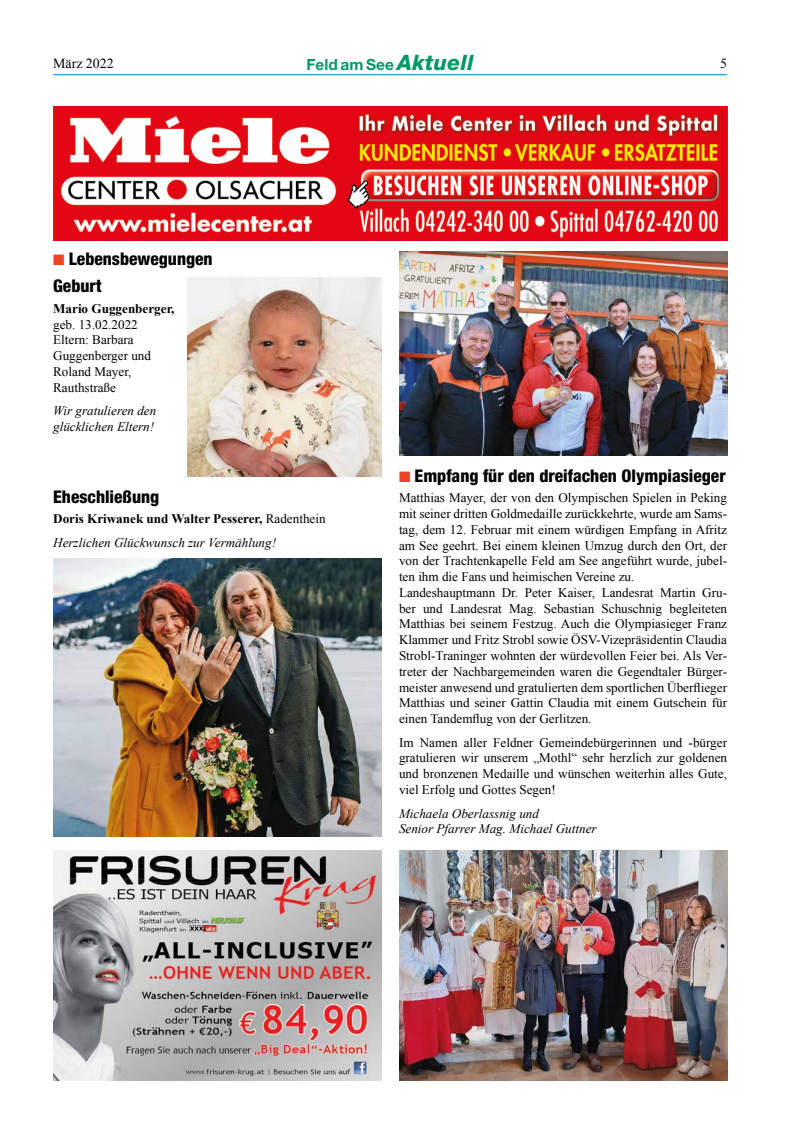
<style>
.page{position:relative;width:798px;height:1134px;background:#fff}
.page>*{position:absolute;margin:0;border:0;box-sizing:border-box;transform-origin:0 0}
.t1{font:800 condensed 17.5px "Helvetica Neue";color:#000}
.t2{font:700 15.38px "Helvetica Neue";color:#009965}
.t3{font:13.88px "Times New Roman";color:#000}
.t4{font:13.12px/15.8px "Times New Roman";color:#000}
.t5{font:italic 13.12px/15.8px "Times New Roman";color:#000}
.t6{font:700 13.12px "Times New Roman";color:#000}
.s1{font-weight:800;font-style:italic;font-size:21.25px}
.s2{color:#ef4123}
.s3{font-weight:700;font-style:normal}
.s4{font-style:normal}
</style>
<div class="page">
<hr style="left:53px;top:74px;width:673px;height:1px;background:#007dc5">
<img style="left:53px;top:106px;width:673px;height:135px">
<img style="left:399px;top:850px;width:327px;height:231px">
<img style="left:399px;top:251px;width:327px;height:204px">
<img style="left:53px;top:850px;width:328px;height:231px">
<img style="left:188px;top:278px;width:193px;height:198px">
<img style="left:53px;top:558px;width:328px;height:279px">
<p class="t3" style="left:53px;top:54px;width:62px">März 2022</p>
<p class="t2" style="left:306px;top:55px;width:169px">Feld am See <span class="s1">Aktuell</span></p>
<p class="t3" style="left:719px;top:54px;width:8px">5</p>
<h1 class="t1" style="left:53px;top:248px;width:161px"><span class="s2">■</span> Lebensbewegungen</h1>
<h1 class="t1" style="left:53px;top:275px;width:50px">Geburt</h1>
<p class="t6" style="left:53px;top:299px;width:123px">Mario Guggenberger,</p>
<p class="t4" style="left:53px;top:316px;width:99px">geb. 13.02.2022<br>Eltern: Barbara<br>Guggenberger und<br>Roland Mayer,<br>Rauthstraße</p>
<p class="t5" style="left:53px;top:403px;width:105px">Wir gratulieren den glücklichen Eltern!</p>
<h1 class="t1" style="left:53px;top:486px;width:108px">Eheschließung</h1>
<p class="t5" style="left:53px;top:507px;width:274px;line-height:23.6px"><span class="s3">Doris Kriwanek und Walter Pesserer,</span> <span class="s4">Radenthein<br></span>Herzlichen Glückwunsch zur Vermählung!</p>
<h1 class="t1" style="left:399px;top:465px;width:328px"><span class="s2">■</span> Empfang für den dreifachen Olympiasieger</h1>
<p class="t4" style="left:399px;top:490px;width:329px">Matthias Mayer, der von den Olympischen Spielen in Peking mit seiner dritten Goldmedaille zurückkehrte, wurde am Sams&shy;tag, dem 12. Februar mit einem würdigen Empfang in Afritz am See geehrt. Bei einem kleinen Umzug durch den Ort, der von der Trachtenkapelle Feld am See angeführt wurde, jubel&shy;ten ihm die Fans und heimischen Vereine zu.<br>Landeshauptmann Dr. Peter Kaiser, Landesrat Martin Gru&shy;ber und Landesrat Mag. Sebastian Schuschnig begleiteten Matthias bei seinem Festzug. Auch die Olympiasieger Franz Klammer und Fritz Strobl sowie ÖSV-Vizepräsidentin Claudia Strobl-Traninger wohnten der würdevollen Feier bei. Als Ver&shy;treter der Nachbargemeinden waren die Gegendtaler Bürger&shy;meister anwesend und gratulierten dem sportlichen Überflieger Matthias und seiner Gattin Claudia mit einem Gutschein für einen Tandemflug von der Gerlitzen.</p>
<p class="t4" style="left:399px;top:734px;width:329px;text-align:justify">Im Namen aller Feldner Gemeindebürgerinnen und -bürger gratulieren wir unserem „Mothl“ sehr herzlich zur goldenen und bronzenen Medaille und wünschen weiterhin alles Gute, viel Erfolg und Gottes Segen!</p>
<p class="t5" style="left:399px;top:805px;width:199px">Michaela Oberlassnig und<br>Senior Pfarrer Mag. Michael Guttner</p>
</div>
